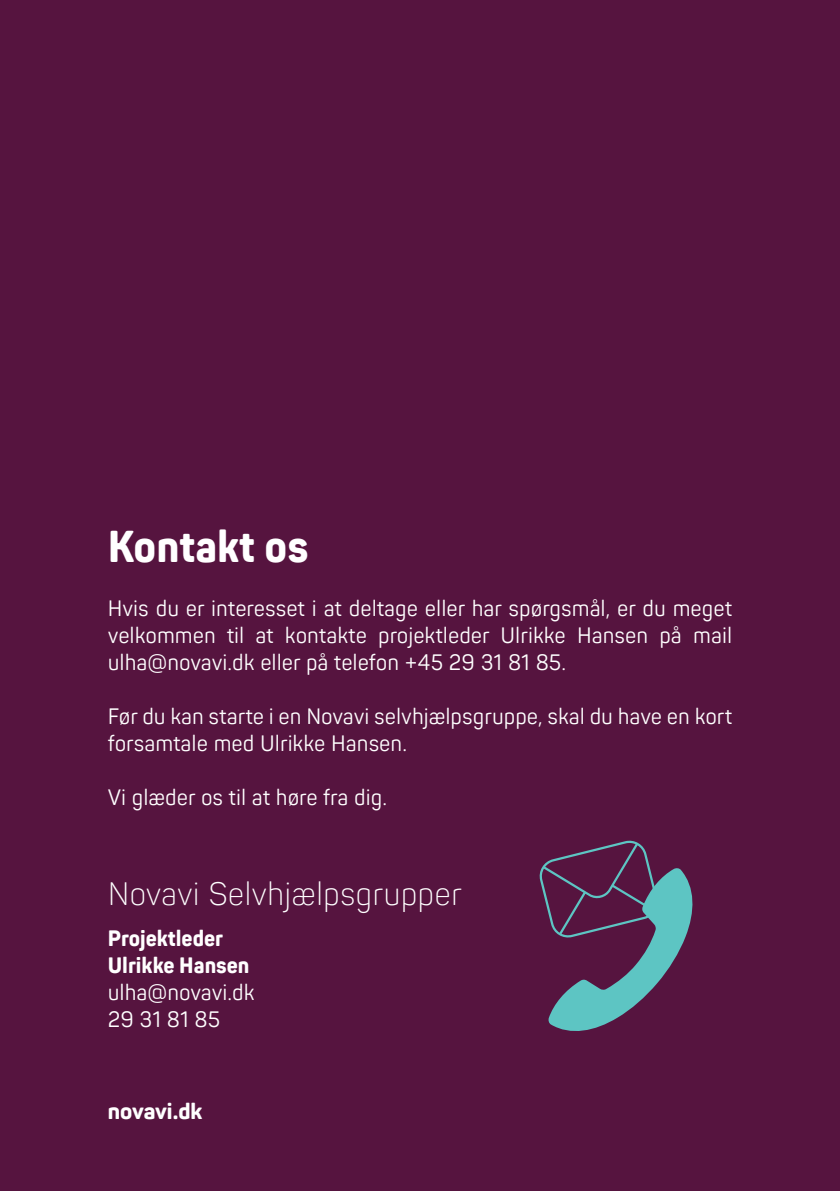
<style>
.page{position:relative;width:840px;height:1191px;background:#fff}
.page>*{position:absolute;margin:0;border:0;box-sizing:border-box;transform-origin:0 0}
.t1{font:800 44px "Panton Narrow";color:#fff}
.t2{font:300 32px "Panton Narrow";color:#fff}
.t3{font:22px/27px "Panton Narrow";color:#fff}
.t4{font:800 22px/27px "Panton Narrow";color:#fff}
.t5{font:800 22px "Panton";letter-spacing:-.005em;color:#fff}
</style>
<div class="page">
<div style="left:0;top:0;width:839px;height:1191px;background:#56143f"></div>
<svg style="left:539px;top:840px;width:154px;height:191px"></svg>
<h1 class="t1" style="left:108px;top:529px;width:202px">Kontakt os</h1>
<p class="t3" style="left:108px;top:597px;width:625px;text-align:justify">Hvis du er interesset i at deltage eller har spørgsmål, er du meget velkommen til at kontakte projektleder Ulrikke Hansen på mail ulha@novavi.dk eller på telefon +45 29 31 81 85.</p>
<p class="t3" style="left:108px;top:705px;width:625px">Før du kan starte i en Novavi selvhjælpsgruppe, skal du have en kort forsamtale med Ulrikke Hansen.</p>
<p class="t3" style="left:108px;top:786px;width:280px">Vi glæder os til at høre fra dig.</p>
<h2 class="t2" style="left:108px;top:881px;width:355px">Novavi Selvhjælpsgrupper</h2>
<p class="t4" style="left:108px;top:926px;width:143px">Projektleder<br>Ulrikke Hansen</p>
<p class="t3" style="left:108px;top:980px;width:148px">ulha@novavi.dk<br>29 31 81 85</p>
<p class="t5" style="left:108px;top:1102px;width:96px">novavi.dk</p>
</div>
